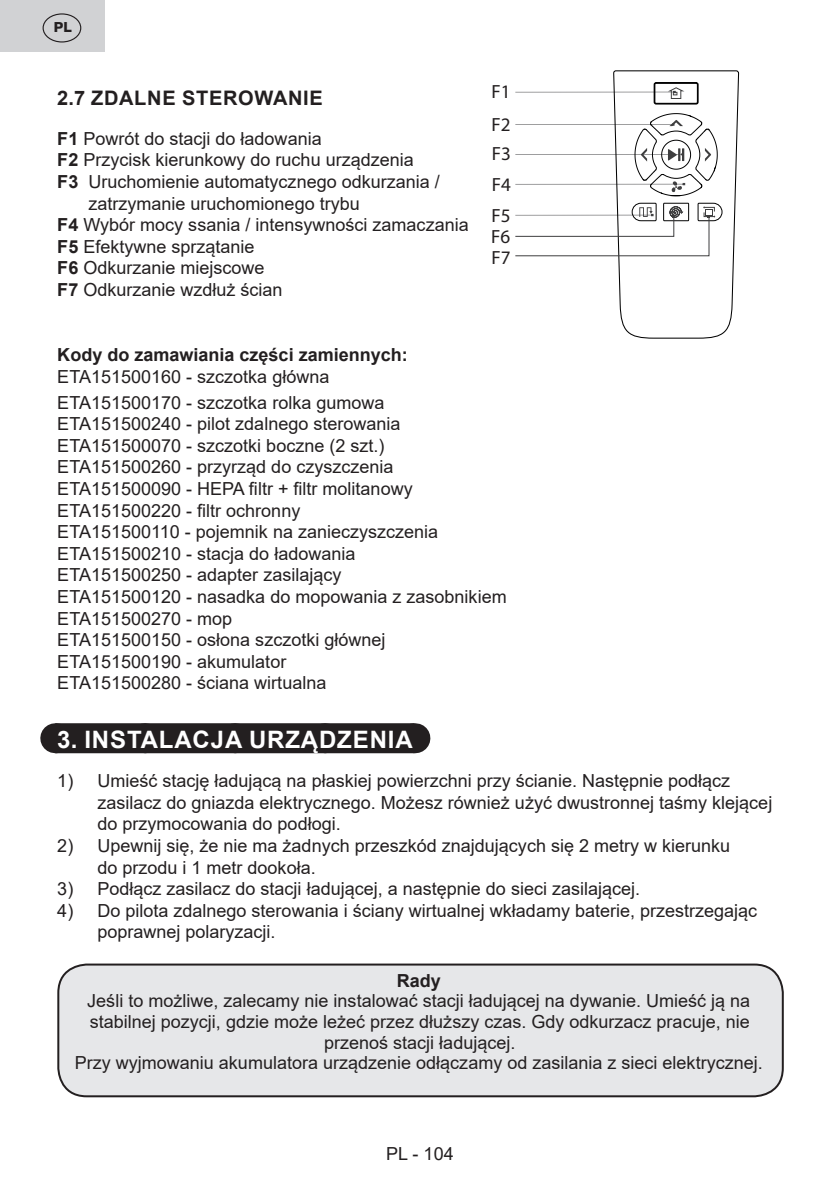
<style>
.page{position:relative;width:840px;height:1191px;background:#fff}
.page>*{position:absolute;margin:0;border:0;box-sizing:border-box;transform-origin:0 0}
.t1{font:700 24px "Arial";letter-spacing:.035em;color:#fff}
.t2{font:700 20px "Arial";letter-spacing:.035em;color:#231f20}
.t3{font:19.2px/31px "Myriad Pro";color:#231f20}
.t4{font:18px/21.6px "Arial";color:#231f20}
.t5{font:700 18px "Arial";color:#231f20}
.t6{font:800 14px "Helvetica Neue OT";color:#231f20}
.s1{font-weight:700}
</style>
<div class="page">
<div style="left:0;top:0;width:104px;height:51px;background:#d1d2d4"></div>
<div style="left:43px;top:13px;width:38px;height:30px;border:1px solid #231f20;border-radius:50%"></div>
<div style="left:55px;top:723px;width:359px;height:30px;background:#231f20"></div>
<svg style="left:145px;top:723px;width:224px;height:1px"></svg>
<hr style="left:414px;top:723px;width:1px;height:30px;background:#231f20">
<svg style="left:515px;top:70px;width:224px;height:269px"></svg>
<div style="left:58px;top:964px;width:724px;height:132px;background:#e6e7e9;border-radius:28px"></div>
<div style="left:57px;top:963px;width:726px;height:134px;border:2px solid #231f20;border-radius:28px"></div>
<p class="t6" style="left:54px;top:19px;width:20px">PL</p>
<p class="t2" style="left:57px;top:84px;width:267px">2.7 ZDALNE STEROWANIE</p>
<p class="t3" style="left:491px;top:74px;width:21px;line-height:33.4px">F1<br>F2</p>
<p class="t3" style="left:491px;top:138px;width:21px;text-align:justify">F3<br>F4<br>F5</p>
<p class="t3" style="left:491px;top:226px;width:21px;line-height:21px">F6<br>F7</p>
<p class="t4" style="left:57px;top:128px;width:266px"><span class="s1">F1</span> Powrót do stacji do ładowania</p>
<p class="t4" style="left:57px;top:149px;width:358px"><span class="s1">F2</span> Przycisk kierunkowy do ruchu urządzenia</p>
<p class="t4" style="left:57px;top:171px;width:384px"><span class="s1">F3</span> Uruchomienie automatycznego odkurzania /</p>
<p class="t4" style="left:88px;top:192px;width:273px">zatrzymanie uruchomionego trybu</p>
<p class="t4" style="left:57px;top:214px;width:412px"><span class="s1">F4</span> Wybór mocy ssania / intensywności zamaczania</p>
<p class="t4" style="left:57px;top:236px;width:199px"><span class="s1">F5</span> Efektywne sprzątanie</p>
<p class="t4" style="left:57px;top:257px;width:209px"><span class="s1">F6</span> Odkurzanie miejscowe</p>
<p class="t4" style="left:57px;top:279px;width:227px"><span class="s1">F7</span> Odkurzanie wzdłuż ścian</p>
<p class="t5" style="left:57px;top:342px;width:352px">Kody do zamawiania części zamiennych:</p>
<p class="t4" style="left:57px;top:363px;width:328px;line-height:26px">ETA151500160 - szczotka główna<br>ETA151500170 - szczotka rolka gumowa</p>
<p class="t4" style="left:57px;top:413px;width:450px">ETA151500240 - pilot zdalnego sterowania ETA151500070 - szczotki boczne (2 szt.)<br>ETA151500260 - przyrząd do czyszczenia ETA151500090 - HEPA filtr + filtr molitanowy ETA151500220 - filtr ochronny<br>ETA151500110 - pojemnik na zanieczyszczenia ETA151500210 - stacja do ładowania<br>ETA151500250 - adapter zasilający<br>ETA151500120 - nasadka do mopowania z zasobnikiem ETA151500270 - mop<br>ETA151500150 - osłona szczotki głównej ETA151500190 - akumulator<br>ETA151500280 - ściana wirtualna</p>
<h1 class="t1" style="left:57px;top:723px;width:357px">3. INSTALACJA URZĄDZENIA</h1>
<p class="t4" style="left:97px;top:770px;width:676px;text-indent:-40px">1) Umieść stację ładującą na płaskiej powierzchni przy ścianie. Następnie podłącz zasilacz do gniazda elektrycznego. Możesz również użyć dwustronnej taśmy klejącej do przymocowania do podłogi.</p>
<p class="t4" style="left:97px;top:834px;width:634px;text-indent:-40px">2) Upewnij się, że nie ma żadnych przeszkód znajdujących się 2 metry w kierunku do przodu i 1 metr dookoła.</p>
<p class="t4" style="left:57px;top:878px;width:584px">3) Podłącz zasilacz do stacji ładującej, a następnie do sieci zasilającej.</p>
<p class="t4" style="left:97px;top:899px;width:661px;text-indent:-40px">4) Do pilota zdalnego sterowania i ściany wirtualnej wkładamy baterie, przestrzegając poprawnej polaryzacji.</p>
<p class="t5" style="left:396px;top:967px;width:46px">Rady</p>
<p class="t4" style="left:75px;top:990px;width:689px;line-height:20.6px;text-align:center">Jeśli to możliwe, zalecamy nie instalować stacji ładującej na dywanie. Umieść ją na stabilnej pozycji, gdzie może leżeć przez dłuższy czas. Gdy odkurzacz pracuje, nie przenoś stacji ładującej.<br>Przy wyjmowaniu akumulatora urządzenie odłączamy od zasilania z sieci elektrycznej.</p>
<p class="t4" style="left:386px;top:1142px;width:69px">PL - 104</p>
</div>
